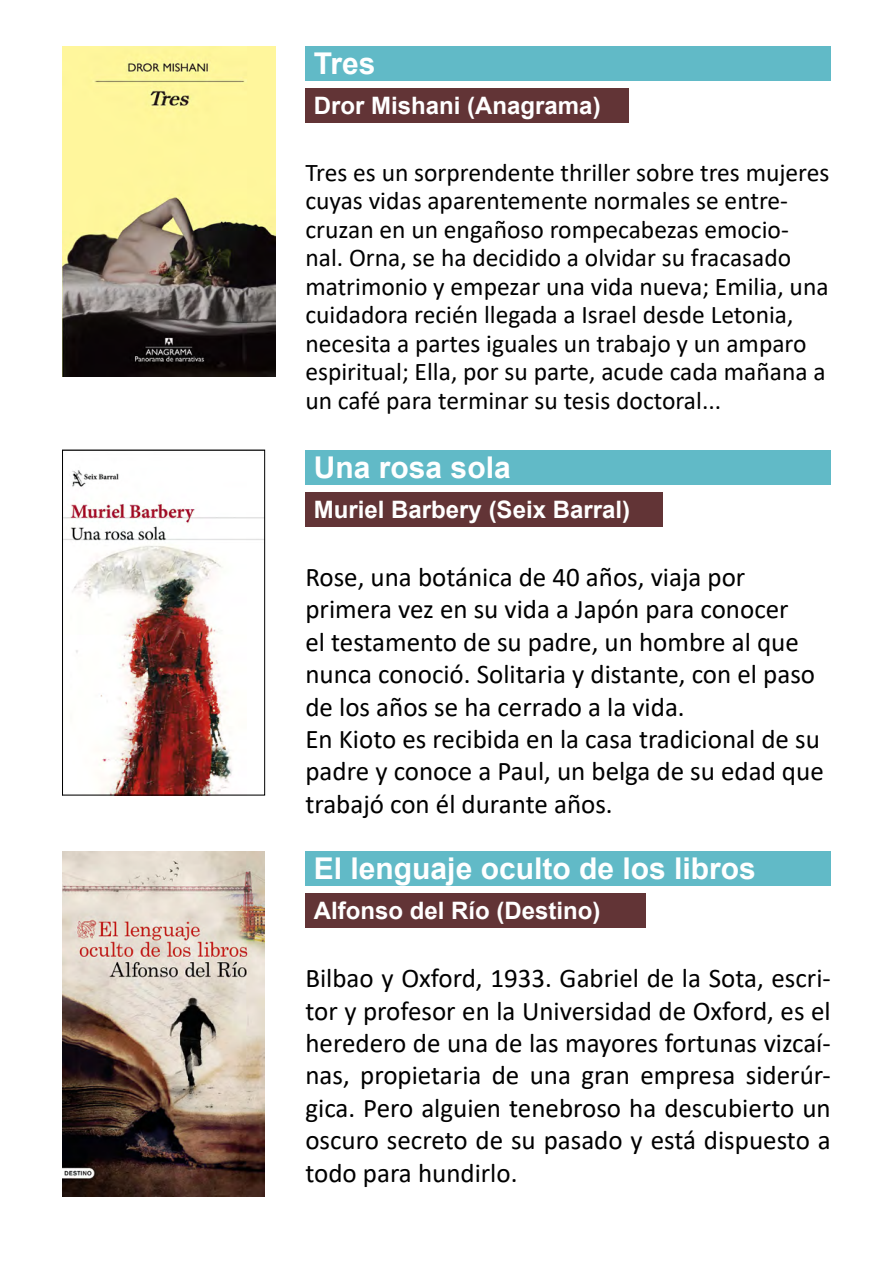
<style>
.page{position:relative;width:893px;height:1263px;background:#fff}
.page>*{position:absolute;margin:0;border:0;box-sizing:border-box;transform-origin:0 0}
.t1{font:700 30px "Arial";color:#fff}
.t2{font:27px/32.4px "Calibri";color:#000}
.t3{font:25.5px/28.5px "Calibri";color:#000}
.t4{font:700 24px "Arial";color:#fff}
</style>
<div class="page">
<img style="left:63px;top:46px;width:212px;height:331px">
<img style="left:64px;top:470px;width:199px;height:323px">
<div style="left:62px;top:450px;width:203px;height:345px;border:1px solid #000"></div>
<img style="left:63px;top:851px;width:202px;height:345px">
<div style="left:305px;top:46px;width:526px;height:34px;background:#61bac7"></div>
<div style="left:305px;top:89px;width:324px;height:34px;background:#623436"></div>
<div style="left:305px;top:450px;width:526px;height:34px;background:#61bac7"></div>
<div style="left:305px;top:493px;width:358px;height:34px;background:#623436"></div>
<div style="left:305px;top:851px;width:526px;height:34px;background:#61bac7"></div>
<div style="left:305px;top:894px;width:341px;height:34px;background:#623436"></div>
<p class="t1" style="left:314px;top:42px;width:63px">Tres</p>
<p class="t4" style="left:314px;top:89px;width:288px">Dror Mishani (Anagrama)</p>
<p class="t3" style="left:305px;top:158px;width:525px">Tres es un sorprendente thriller sobre tres mujeres cuyas vidas aparentemente normales se entre&shy;cruzan en un engañoso rompecabezas emocio&shy;nal. Orna, se ha decidido a olvidar su fracasado matrimonio y empezar una vida nueva; Emilia, una cuidadora recién llegada a Israel desde Letonia, necesita a partes iguales un trabajo y un amparo espiritual; Ella, por su parte, acude cada mañana a un café para terminar su tesis doctoral...</p>
<p class="t1" style="left:314px;top:446px;width:198px">Una rosa sola</p>
<p class="t4" style="left:314px;top:493px;width:318px">Muriel Barbery (Seix Barral)</p>
<p class="t2" style="left:305px;top:560px;width:520px">Rose, una botánica de 40 años, viaja por primera vez en su vida a Japón para conocer<br>el testamento de su padre, un hombre al que nunca conoció. Solitaria y distante, con el paso de los años se ha cerrado a la vida.<br>En Kioto es recibida en la casa tradicional de su padre y conoce a Paul, un belga de su edad que trabajó con él durante años.</p>
<p class="t1" style="left:314px;top:847px;width:443px">El lenguaje oculto de los libros</p>
<p class="t4" style="left:314px;top:894px;width:288px">Alfonso del Río (Destino)</p>
<p class="t2" style="left:305px;top:961px;width:527px;text-align:justify">Bilbao y Oxford, 1933. Gabriel de la Sota, escri&shy;tor y profesor en la Universidad de Oxford, es el heredero de una de las mayores fortunas vizcaí&shy;nas, propietaria de una gran empresa siderúr&shy;gica. Pero alguien tenebroso ha descubierto un oscuro secreto de su pasado y está dispuesto a todo para hundirlo.</p>
</div>
